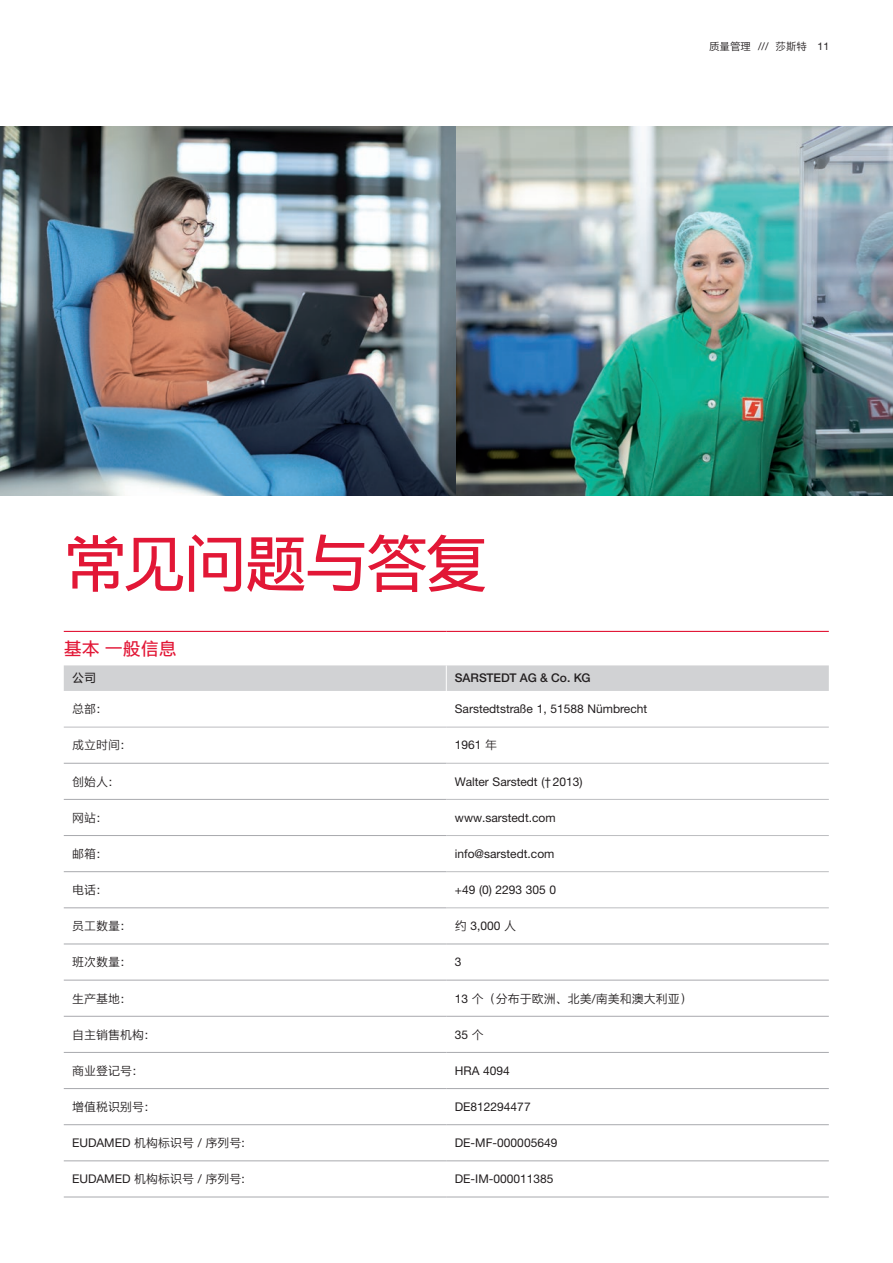
<style>
.page{position:relative;width:893px;height:1263px;background:#fff}
.page>*{position:absolute;margin:0;border:0;box-sizing:border-box;transform-origin:0 0}
.t1{font:63px "M Ying Hei PRC W5";letter-spacing:-.04em;color:#e21736}
.t2{font:18px "M Ying Hei PRC W5";color:#e21736}
.t3{font:12px "M Ying Hei PRC W4";color:#231f20}
.t4{font:12px "M Ying Hei PRC W5";color:#231f20}
.t5{font:10.5px "M Ying Hei PRC W4";color:#231f20}
</style>
<div class="page">
<svg style="left:64px;top:726px;width:765px;height:471px"></svg>
<div style="left:64px;top:665px;width:765px;height:26px;background:#d1d2d4"></div>
<hr style="left:64px;top:727px;width:382px;height:1px;background:#bcbdc0">
<hr style="left:446px;top:727px;width:383px;height:1px;background:#bcbdc0">
<hr style="left:446px;top:763px;width:383px;height:1px;background:#bcbdc0">
<hr style="left:446px;top:799px;width:383px;height:1px;background:#bcbdc0">
<hr style="left:446px;top:835px;width:383px;height:1px;background:#bcbdc0">
<hr style="left:446px;top:871px;width:383px;height:1px;background:#bcbdc0">
<hr style="left:446px;top:907px;width:383px;height:1px;background:#bcbdc0">
<hr style="left:64px;top:763px;width:382px;height:1px;background:#a8a9ad">
<hr style="left:446px;top:944px;width:383px;height:1px;background:#a8a9ad">
<hr style="left:446px;top:980px;width:383px;height:1px;background:#a8a9ad">
<hr style="left:446px;top:1016px;width:383px;height:1px;background:#a8a9ad">
<hr style="left:446px;top:1052px;width:383px;height:1px;background:#a8a9ad">
<hr style="left:446px;top:1088px;width:383px;height:1px;background:#a8a9ad">
<hr style="left:446px;top:1124px;width:383px;height:1px;background:#a8a9ad">
<hr style="left:446px;top:1160px;width:383px;height:1px;background:#a8a9ad">
<hr style="left:446px;top:1197px;width:383px;height:1px;background:#a8a9ad">
<hr style="left:64px;top:799px;width:382px;height:1px;background:#a8a9ad">
<hr style="left:64px;top:835px;width:382px;height:1px;background:#a8a9ad">
<hr style="left:64px;top:871px;width:382px;height:1px;background:#a8a9ad">
<hr style="left:64px;top:907px;width:382px;height:1px;background:#a8a9ad">
<hr style="left:64px;top:944px;width:382px;height:1px;background:#a8a9ad">
<hr style="left:64px;top:980px;width:382px;height:1px;background:#a8a9ad">
<hr style="left:64px;top:1016px;width:382px;height:1px;background:#a8a9ad">
<hr style="left:64px;top:1052px;width:382px;height:1px;background:#a8a9ad">
<hr style="left:64px;top:1088px;width:382px;height:1px;background:#a8a9ad">
<hr style="left:64px;top:1124px;width:382px;height:1px;background:#a8a9ad">
<hr style="left:64px;top:1160px;width:382px;height:1px;background:#a8a9ad">
<hr style="left:64px;top:1197px;width:382px;height:1px;background:#a8a9ad">
<hr style="left:64px;top:631px;width:382px;height:1px;background:#e21736">
<hr style="left:446px;top:631px;width:383px;height:1px;background:#e21736">
<img style="left:455px;top:127px;width:438px;height:369px">
<img style="left:0;top:127px;width:455px;height:369px">
<p class="t5" style="left:709px;top:40px;width:122px">质量管理 /// 莎斯特 11</p>
<h1 class="t1" style="left:64px;top:525px;width:425px">常见问题与答复</h1>
<h2 class="t2" style="left:64px;top:638px;width:115px">基本 一般信息</h2>
<p class="t4" style="left:72px;top:671px;width:25px">公司</p>
<p class="t4" style="left:455px;top:671px;width:137px">SARSTEDT AG &amp; Co. KG</p>
<p class="t3" style="left:72px;top:702px;width:37px">总部：</p>
<p class="t3" style="left:455px;top:702px;width:194px">Sarstedtstraße 1, 51588 Nümbrecht</p>
<p class="t3" style="left:72px;top:738px;width:61px">成立时间：</p>
<p class="t3" style="left:455px;top:738px;width:44px">1961 年</p>
<p class="t3" style="left:72px;top:774px;width:49px">创始人：</p>
<p class="t3" style="left:455px;top:774px;width:129px">Walter Sarstedt (†2013)</p>
<p class="t3" style="left:72px;top:810px;width:37px">网站：</p>
<p class="t3" style="left:455px;top:810px;width:102px">www.sarstedt.com</p>
<p class="t3" style="left:72px;top:846px;width:37px">邮箱：</p>
<p class="t3" style="left:455px;top:846px;width:101px">info@sarstedt.com</p>
<p class="t3" style="left:72px;top:882px;width:37px">电话：</p>
<p class="t3" style="left:455px;top:882px;width:103px">+49 (0) 2293 305 0</p>
<p class="t3" style="left:72px;top:918px;width:61px">员工数量：</p>
<p class="t3" style="left:455px;top:918px;width:63px">约 3,000 人</p>
<p class="t3" style="left:72px;top:955px;width:61px">班次数量：</p>
<p class="t3" style="left:455px;top:955px;width:8px">3</p>
<p class="t3" style="left:72px;top:991px;width:61px">生产基地：</p>
<p class="t3" style="left:455px;top:991px;width:239px">13 个（分布于欧洲、北美/南美和澳大利亚）</p>
<p class="t3" style="left:72px;top:1027px;width:85px">自主销售机构：</p>
<p class="t3" style="left:455px;top:1027px;width:31px">35 个</p>
<p class="t3" style="left:72px;top:1063px;width:73px">商业登记号：</p>
<p class="t3" style="left:455px;top:1063px;width:57px">HRA 4094</p>
<p class="t3" style="left:72px;top:1099px;width:85px">增值税识别号：</p>
<p class="t3" style="left:455px;top:1099px;width:77px">DE812294477</p>
<p class="t3" style="left:72px;top:1135px;width:174px">EUDAMED 机构标识号 / 序列号:</p>
<p class="t3" style="left:455px;top:1135px;width:104px">DE-MF-000005649</p>
<p class="t3" style="left:72px;top:1171px;width:174px">EUDAMED 机构标识号 / 序列号:</p>
<p class="t3" style="left:455px;top:1171px;width:100px">DE-IM-000011385</p>
</div>
